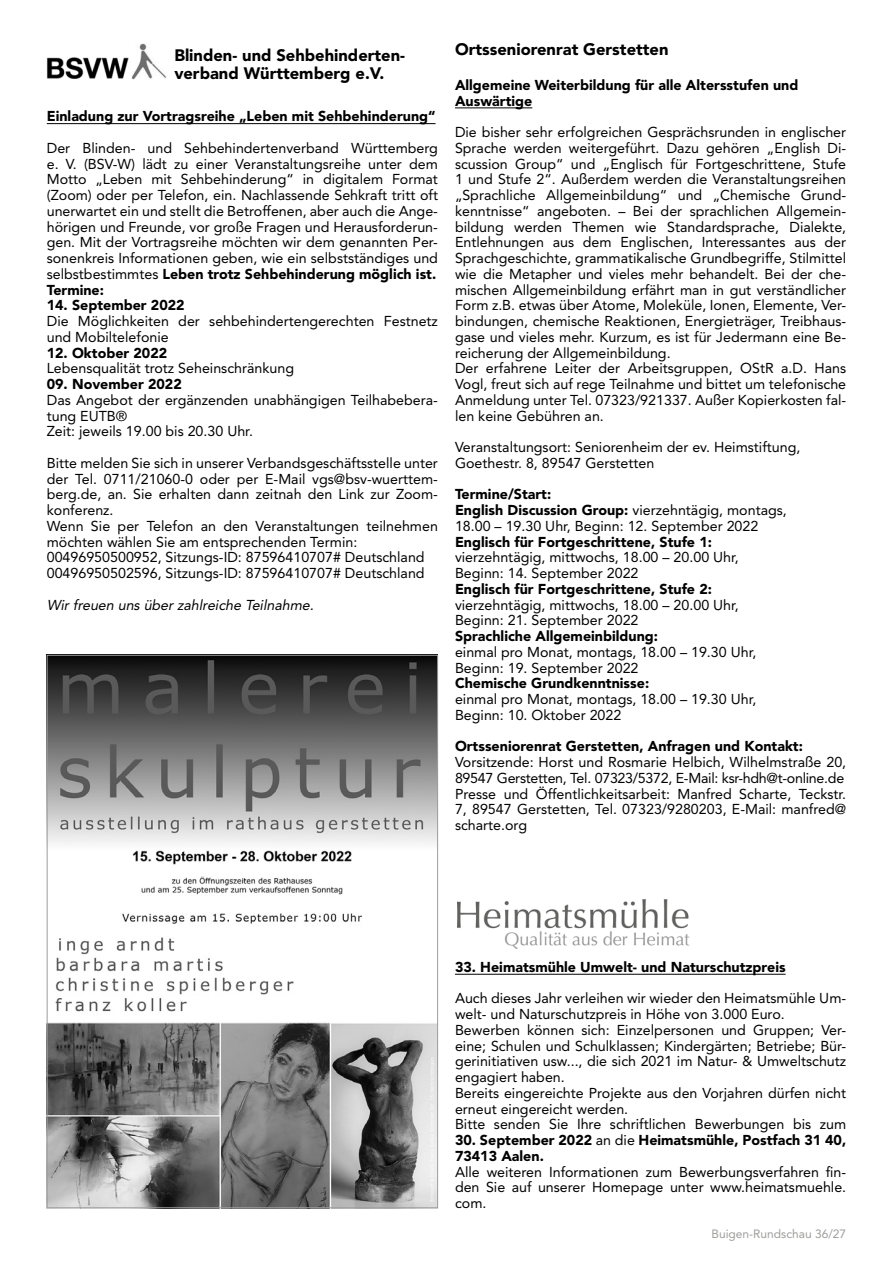
<style>
.page{position:relative;width:893px;height:1263px;background:#fff}
.page>*{position:absolute;margin:0;border:0;box-sizing:border-box;transform-origin:0 0}
.t1{font:900 16.5px/18px "Avenir";color:#000}
.t2{font:14.25px/15.8px "Avenir";color:#000}
.t3{font:900 14.25px/15.8px "Avenir";color:#000}
.t4{font:italic 14.25px "Avenir";color:#000}
.t5{font:12px "Avenir";color:#9d9d9c}
.s1{font-weight:900}
.s2{font-weight:400}
</style>
<div class="page">
<hr style="left:455px;top:108px;width:77px;height:1px;background:#000">
<hr style="left:455px;top:974px;width:331px;height:1px;background:#000">
<hr style="left:47px;top:123px;width:389px;height:1px;background:#000">
<img style="left:47px;top:43px;width:120px;height:37px">
<img style="left:457px;top:899px;width:233px;height:50px">
<img style="left:49px;top:657px;width:387px;height:549px">
<p class="t1" style="left:174px;top:46px;width:232px">Blinden- und Sehbehinderten&shy;verband Württemberg e.V.</p>
<p class="t3" style="left:47px;top:108px;width:390px">Einladung zur Vortragsreihe „Leben mit Sehbehinderung“</p>
<p class="t2" style="left:47px;top:140px;width:393px">Der Blinden- und Sehbehindertenverband Württemberg e. V. (BSV-W) lädt zu einer Veranstaltungsreihe unter dem Motto „Leben mit Sehbehinderung“ in digitalem Format (Zoom) oder per Telefon, ein. Nachlassende Sehkraft tritt oft unerwartet ein und stellt die Betroffenen, aber auch die Ange&shy;hörigen und Freunde, vor große Fragen und Herausforderun&shy;gen. Mit der Vortragsreihe möchten wir dem genannten Per&shy;sonenkreis Informationen geben, wie ein selbstständiges und selbstbestimmtes <span class="s1">Leben trotz Sehbehinderung möglich ist.<br>Termine:</span></p>
<p class="t3" style="left:47px;top:297px;width:139px">14. September 2022</p>
<p class="t2" style="left:47px;top:313px;width:393px">Die Möglichkeiten der sehbehindertengerechten Festnetz und Mobiltelefonie</p>
<p class="t3" style="left:47px;top:345px;width:122px">12. Oktober 2022</p>
<p class="t2" style="left:47px;top:360px;width:249px">Lebensqualität trotz Seheinschränkung</p>
<p class="t3" style="left:47px;top:376px;width:137px">09. November 2022</p>
<p class="t2" style="left:47px;top:392px;width:393px">Das Angebot der ergänzenden unabhängigen Teilhabebera&shy;tung EUTB®<br>Zeit: jeweils 19.00 bis 20.30 Uhr.</p>
<p class="t2" style="left:47px;top:455px;width:393px">Bitte melden Sie sich in unserer Verbandsgeschäftsstelle unter der Tel. 0711/21060-0 oder per E-Mail vgs@bsv-wuerttem&shy;berg.de, an. Sie erhalten dann zeitnah den Link zur Zoom&shy;konferenz.<br>Wenn Sie per Telefon an den Veranstaltungen teilnehmen möchten wählen Sie am entsprechenden Termin:<br>00496950500952, Sitzungs-ID: 87596410707# Deutschland 00496950502596, Sitzungs-ID: 87596410707# Deutschland</p>
<p class="t4" style="left:47px;top:596px;width:271px">Wir freuen uns über zahlreiche Teilnahme.</p>
<p class="t1" style="left:455px;top:40px;width:215px">Ortsseniorenrat Gerstetten</p>
<p class="t3" style="left:455px;top:77px;width:345px">Allgemeine Weiterbildung für alle Altersstufen und<br>Auswärtige</p>
<p class="t2" style="left:455px;top:124px;width:393px">Die bisher sehr erfolgreichen Gesprächsrunden in englischer Sprache werden weitergeführt. Dazu gehören „English Di&shy;scussion Group“ und „Englisch für Fortgeschrittene, Stufe 1 und Stufe 2“. Außerdem werden die Veranstaltungsreihen „Sprachliche Allgemeinbildung“ und „Chemische Grund&shy;kenntnisse“ angeboten. – Bei der sprachlichen Allgemein&shy;bildung werden Themen wie Standardsprache, Dialekte, Entlehnungen aus dem Englischen, Interessantes aus der Sprachgeschichte, grammatikalische Grundbegriffe, Stilmittel wie die Metapher und vieles mehr behandelt. Bei der che&shy;mischen Allgemeinbildung erfährt man in gut verständlicher Form z.B. etwas über Atome, Moleküle, Ionen, Elemente, Ver&shy;bindungen, chemische Reaktionen, Energieträger, Treibhaus&shy;gase und vieles mehr. Kurzum, es ist für Jedermann eine Be&shy;reicherung der Allgemeinbildung.<br>Der erfahrene Leiter der Arbeitsgruppen, OStR a.D. Hans Vogl, freut sich auf rege Teilnahme und bittet um telefonische Anmeldung unter Tel. 07323/921337. Außer Kopierkosten fal&shy;len keine Gebühren an.</p>
<p class="t2" style="left:455px;top:439px;width:347px">Veranstaltungsort: Seniorenheim der ev. Heimstiftung,<br>Goethestr. 8, 89547 Gerstetten</p>
<p class="t2" style="left:455px;top:486px;width:333px"><span class="s1">Termine/Start:<br>English Discussion Group:</span> vierzehntägig, montags,<br>18.00 – 19.30 Uhr, Beginn: 12. September 2022</p>
<p class="t3" style="left:455px;top:533px;width:258px">Englisch für Fortgeschrittene, Stufe 1:</p>
<p class="t2" style="left:455px;top:549px;width:285px">vierzehntägig, mittwochs, 18.00 – 20.00 Uhr,<br>Beginn: 14. September 2022</p>
<p class="t3" style="left:455px;top:581px;width:258px">Englisch für Fortgeschrittene, Stufe 2:</p>
<p class="t2" style="left:455px;top:597px;width:285px">vierzehntägig, mittwochs, 18.00 – 20.00 Uhr,<br>Beginn: 21. September 2022</p>
<p class="t3" style="left:455px;top:628px;width:205px">Sprachliche Allgemeinbildung:</p>
<p class="t2" style="left:455px;top:644px;width:303px">einmal pro Monat, montags, 18.00 – 19.30 Uhr,<br>Beginn: 19. September 2022</p>
<p class="t3" style="left:455px;top:675px;width:196px">Chemische Grundkenntnisse:</p>
<p class="t2" style="left:455px;top:691px;width:303px">einmal pro Monat, montags, 18.00 – 19.30 Uhr,<br>Beginn: 10. Oktober 2022</p>
<p class="t3" style="left:455px;top:738px;width:349px">Ortsseniorenrat Gerstetten, Anfragen und Kontakt:</p>
<p class="t2" style="left:455px;top:754px;width:393px">Vorsitzende: Horst und Rosmarie Helbich, Wilhelmstraße 20, 89547 Gerstetten, Tel. 07323/5372, E-Mail: ksr-hdh@t-online.de Presse und Öffentlichkeitsarbeit: Manfred Scharte, Teckstr.<br>7, 89547 Gerstetten, Tel. 07323/9280203, E-Mail: manfred@ scharte.org</p>
<p class="t3" style="left:455px;top:959px;width:332px">33. Heimatsmühle Umwelt- und Naturschutzpreis</p>
<p class="t2" style="left:455px;top:990px;width:393px">Auch dieses Jahr verleihen wir wieder den Heimatsmühle Um&shy;welt- und Naturschutzpreis in Höhe von 3.000 Euro.<br>Bewerben können sich: Einzelpersonen und Gruppen; Ver&shy;eine; Schulen und Schulklassen; Kindergärten; Betriebe; Bür&shy;gerinitiativen usw..., die sich 2021 im Natur- &amp; Umweltschutz engagiert haben.<br>Bereits eingereichte Projekte aus den Vorjahren dürfen nicht erneut eingereicht werden.<br>Bitte senden Sie Ihre schriftlichen Bewerbungen bis zum</p>
<p class="t3" style="left:455px;top:1132px;width:393px">30. September 2022 <span class="s2">an die</span> Heimatsmühle, Postfach 31 40,<br>73413 Aalen.</p>
<p class="t2" style="left:455px;top:1164px;width:393px;text-align:justify">Alle weiteren Informationen zum Bewerbungsverfahren fin&shy;den Sie auf unserer Homepage unter www.heimatsmuehle. com.</p>
<p class="t5" style="left:711px;top:1227px;width:136px">Buigen-Rundschau 36/27</p>
</div>
